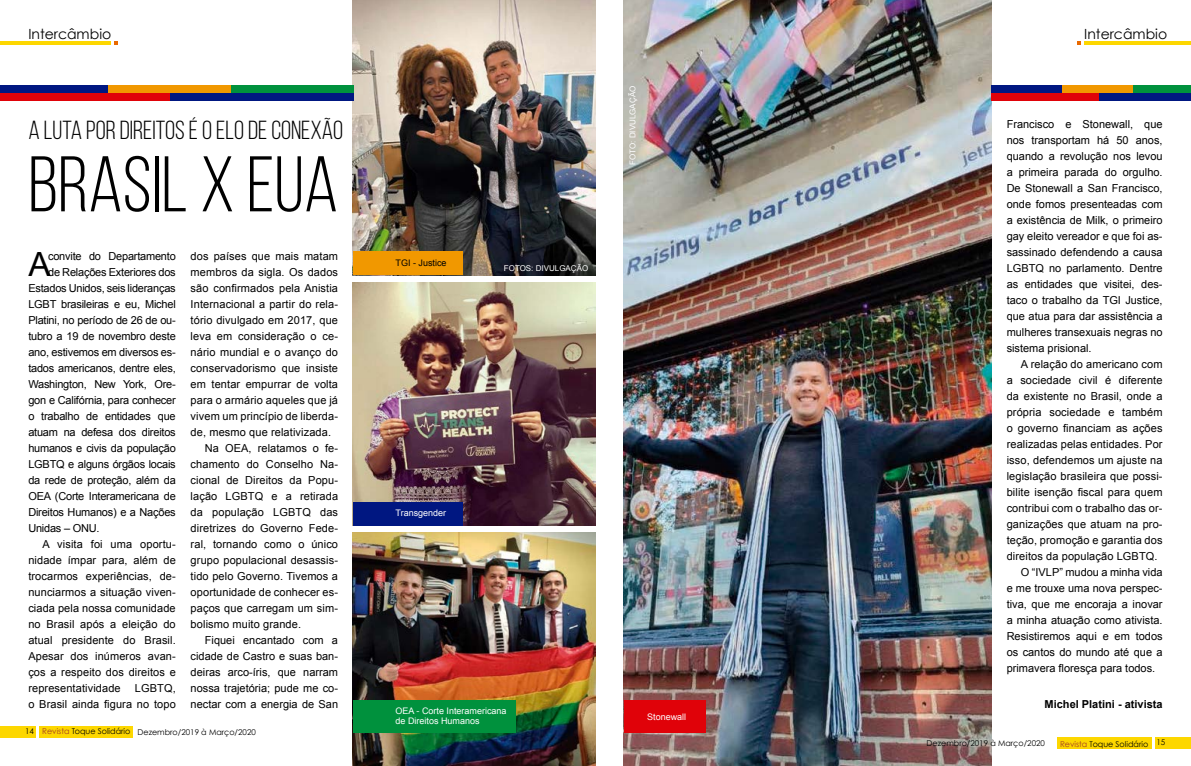
<style>
.page{position:relative;width:1191px;height:766px;background:#fff}
.page>*{position:absolute;margin:0;border:0;box-sizing:border-box;transform-origin:0 0}
.t1{font:78.5px "Bebas Neue";color:#000}
.t2{font:33.4px "Arial";color:#000}
.t3{font:26.1px "Bebas Neue";color:#000}
.t4{font:14px "Century Gothic";color:#000}
.t5{font:11px/16px "Arial";letter-spacing:.01em;color:#000;text-align:justify}
.t6{font:11px "Arial";letter-spacing:-.02em;color:#000}
.t7{font:700 11px "Arial";color:#000}
.t8{font:9px/10.8px "Arial";color:#fff}
.t9{font:9px "Arial";color:#000}
.t10{font:8px "Century Gothic";color:#000}
.t11{font:8px "Arial";color:#fff}
.t12{font:8px "Century Gothic";color:#010200}
.s1{color:#010200}
.s2{color:#a33c25}
</style>
<div class="page">
<img style="left:624px;top:0;width:367px;height:765px">
<div style="left:624px;top:699px;width:81px;height:33px;background:#e00209"></div>
<img style="left:353px;top:283px;width:242px;height:242px">
<img style="left:353px;top:0;width:242px;height:275px">
<img style="left:353px;top:533px;width:242px;height:232px">
<div style="left:0;top:85px;width:108px;height:8px;background:#001781"></div>
<div style="left:991px;top:85px;width:71px;height:8px;background:#001781"></div>
<div style="left:108px;top:85px;width:123px;height:8px;background:#f19800"></div>
<div style="left:1062px;top:85px;width:71px;height:8px;background:#f19800"></div>
<div style="left:231px;top:85px;width:122px;height:8px;background:#00913d"></div>
<div style="left:1133px;top:85px;width:58px;height:8px;background:#00913d"></div>
<div style="left:153px;top:93px;width:200px;height:8px;background:#001781"></div>
<div style="left:1088px;top:93px;width:103px;height:8px;background:#001781"></div>
<div style="left:0;top:93px;width:170px;height:8px;background:#e00209"></div>
<div style="left:991px;top:93px;width:107px;height:8px;background:#e00209"></div>
<div style="left:353px;top:252px;width:109px;height:23px;background:#f19800"></div>
<div style="left:353px;top:501px;width:109px;height:24px;background:#001781"></div>
<div style="left:353px;top:699px;width:162px;height:33px;background:#00913d"></div>
<div style="left:1057px;top:737px;width:94px;height:11px;background:#fdd700"></div>
<div style="left:1155px;top:737px;width:36px;height:11px;background:#fdd700"></div>
<div style="left:0;top:726px;width:35px;height:11px;background:#fdd700"></div>
<div style="left:40px;top:726px;width:93px;height:11px;background:#fdd700"></div>
<hr style="left:1084px;top:41px;width:107px;height:3px;background:#fdd700">
<hr style="left:0;top:41px;width:111px;height:3px;background:#fdd700">
<p class="t4" style="left:28px;top:25px;width:84px">Intercâmbio</p>
<p class="t4" style="left:1084px;top:25px;width:84px">Intercâmbio</p>
<h3 class="t3" style="left:28px;top:116px;width:316px">A LUTA POR DIREITOS É O ELO DE CONEXÃO</h3>
<h1 class="t1" style="left:28px;top:142px;width:311px">BRASIL X EUA</h1>
<h2 class="t2" style="left:28px;top:242px;width:24px">A</h2>
<p class="t6" style="left:48px;top:249px;width:129px">convite do Departamento</p>
<p class="t6" style="left:48px;top:265px;width:129px">de Relações Exteriores dos</p>
<p class="t6" style="left:28px;top:281px;width:149px">Estados Unidos, seis lideranças</p>
<p class="t6" style="left:28px;top:297px;width:149px">LGBT brasileiras e eu, Michel</p>
<p class="t6" style="left:28px;top:313px;width:149px">Platini, no período de 26 de ou-</p>
<p class="t6" style="left:28px;top:329px;width:149px">tubro a 19 de novembro deste</p>
<p class="t6" style="left:28px;top:345px;width:149px">ano, estivemos em diversos es-</p>
<p class="t6" style="left:28px;top:361px;width:149px">tados americanos, dentre eles,</p>
<p class="t6" style="left:28px;top:377px;width:149px">Washington, New York, Ore-</p>
<p class="t6" style="left:28px;top:393px;width:149px">gon e Califórnia, para conhecer</p>
<p class="t6" style="left:28px;top:409px;width:149px">o trabalho de entidades que</p>
<p class="t6" style="left:28px;top:425px;width:149px">atuam na defesa dos direitos</p>
<p class="t6" style="left:28px;top:441px;width:149px">humanos e civis da população</p>
<p class="t6" style="left:28px;top:457px;width:149px">LGBTQ e alguns órgãos locais</p>
<p class="t6" style="left:28px;top:473px;width:149px">da rede de proteção, além da</p>
<p class="t6" style="left:28px;top:489px;width:149px">OEA (Corte Interamericana de</p>
<p class="t6" style="left:28px;top:505px;width:149px">Direitos Humanos) e a Nações</p>
<p class="t6" style="left:28px;top:521px;width:73px">Unidas – ONU.</p>
<p class="t5" style="left:43px;top:536px;width:135px">A visita foi uma oportu-</p>
<p class="t5" style="left:28px;top:552px;width:149px">nidade ímpar para, além de</p>
<p class="t5" style="left:28px;top:568px;width:149px">trocarmos experiências, de-</p>
<p class="t5" style="left:28px;top:584px;width:149px">nunciarmos a situação viven-</p>
<p class="t5" style="left:28px;top:600px;width:149px">ciada pela nossa comunidade</p>
<p class="t5" style="left:28px;top:616px;width:149px">no Brasil após a eleição do</p>
<p class="t5" style="left:28px;top:632px;width:149px">atual presidente do Brasil.</p>
<p class="t5" style="left:28px;top:648px;width:149px">Apesar dos inúmeros avan-</p>
<p class="t5" style="left:28px;top:664px;width:149px">ços a respeito dos direitos e</p>
<p class="t5" style="left:28px;top:680px;width:94px">representatividade</p>
<p class="t5" style="left:28px;top:680px;width:149px;text-align:right">LGBTQ,<br>o Brasil ainda figura no topo</p>
<p class="t5" style="left:191px;top:248px;width:149px">dos países que mais matam</p>
<p class="t5" style="left:191px;top:264px;width:149px">membros da sigla. Os dados</p>
<p class="t5" style="left:191px;top:280px;width:149px">são confirmados pela Anistia</p>
<p class="t5" style="left:191px;top:296px;width:149px">Internacional a partir do rela-</p>
<p class="t5" style="left:191px;top:312px;width:149px">tório divulgado em 2017, que</p>
<p class="t5" style="left:191px;top:328px;width:149px">leva em consideração o ce-</p>
<p class="t5" style="left:191px;top:344px;width:149px">nário mundial e o avanço do</p>
<p class="t5" style="left:191px;top:360px;width:149px">conservadorismo que insiste</p>
<p class="t5" style="left:191px;top:376px;width:149px">em tentar empurrar de volta</p>
<p class="t5" style="left:191px;top:392px;width:149px">para o armário aqueles que já</p>
<p class="t5" style="left:191px;top:408px;width:149px">vivem um princípio de liberda-</p>
<p class="t5" style="left:191px;top:424px;width:142px">de, mesmo que relativizada.</p>
<p class="t5" style="left:205px;top:440px;width:135px">Na OEA, relatamos o fe-</p>
<p class="t5" style="left:191px;top:456px;width:149px">chamento do Conselho Na-</p>
<p class="t5" style="left:191px;top:472px;width:149px">cional de Direitos da Popu-</p>
<p class="t5" style="left:191px;top:488px;width:149px">lação LGBTQ e a retirada</p>
<p class="t5" style="left:191px;top:504px;width:149px">da população LGBTQ das</p>
<p class="t5" style="left:191px;top:520px;width:149px">diretrizes do Governo Fede-</p>
<p class="t5" style="left:191px;top:536px;width:149px">ral, tornando como o único</p>
<p class="t5" style="left:191px;top:552px;width:149px">grupo populacional desassis-</p>
<p class="t5" style="left:191px;top:568px;width:149px">tido pelo Governo. Tivemos a</p>
<p class="t5" style="left:191px;top:584px;width:149px">oportunidade de conhecer es-</p>
<p class="t5" style="left:191px;top:600px;width:149px">paços que carregam um sim-</p>
<p class="t5" style="left:191px;top:616px;width:112px">bolismo muito grande.</p>
<p class="t5" style="left:205px;top:632px;width:135px">Fiquei encantado com a</p>
<p class="t5" style="left:191px;top:648px;width:149px">cidade de Castro e suas ban-</p>
<p class="t5" style="left:191px;top:664px;width:149px">deiras arco-íris, que narram</p>
<p class="t5" style="left:191px;top:680px;width:149px">nossa trajetória; pude me co-</p>
<p class="t5" style="left:191px;top:696px;width:149px">nectar com a energia de San</p>
<p class="t10" style="left:25px;top:727px;width:232px"><span class="s1">14</span> <span class="s2">Revista</span> <span class="s1">Toque Solidário</span> Dezembro/2019 à Março/2020</p>
<p class="t9" style="left:395px;top:256px;width:53px">TGI - Justice</p>
<p class="t11" style="left:504px;top:262px;width:86px">FOTOS: DIVULGAÇÃO</p>
<p class="t11" style="left:627px;top:165px;width:80px;rotate:-90deg">FOTO: DIVULGAÇÃO</p>
<p class="t8" style="left:395px;top:507px;width:52px">Transgender</p>
<p class="t8" style="left:395px;top:705px;width:113px">OEA - Corte Interamericana de Direitos Humanos</p>
<p class="t8" style="left:647px;top:711px;width:41px">Stonewall</p>
<p class="t5" style="left:1006px;top:116px;width:157px">Francisco e Stonewall, que nos transportam há 50 anos, quando a revolução nos levou a primeira parada do orgulho.<br>De Stonewall a San Francisco, onde fomos presenteadas com a existência de Milk, o primeiro gay eleito vereador e que foi as&shy;sassinado defendendo a causa LGBTQ no parlamento. Dentre as entidades que visitei, des&shy;taco o trabalho da TGI Justice, que atua para dar assistência a mulheres transexuais negras no sistema prisional.</p>
<p class="t5" style="left:1020px;top:356px;width:143px">A relação do americano com</p>
<p class="t5" style="left:1006px;top:372px;width:157px">a sociedade civil é diferente</p>
<p class="t5" style="left:1006px;top:388px;width:157px">da existente no Brasil, onde a</p>
<p class="t5" style="left:1006px;top:404px;width:157px">própria sociedade e também</p>
<p class="t5" style="left:1006px;top:420px;width:157px">o governo financiam as ações</p>
<p class="t5" style="left:1006px;top:436px;width:157px">realizadas pelas entidades. Por</p>
<p class="t5" style="left:1006px;top:452px;width:157px">isso, defendemos um ajuste na</p>
<p class="t5" style="left:1006px;top:468px;width:157px">legislação brasileira que possi-</p>
<p class="t5" style="left:1006px;top:484px;width:157px">bilite isenção fiscal para quem</p>
<p class="t5" style="left:1006px;top:500px;width:157px">contribui com o trabalho das or-</p>
<p class="t5" style="left:1006px;top:516px;width:157px">ganizações que atuam na pro-</p>
<p class="t5" style="left:1006px;top:532px;width:157px">teção, promoção e garantia dos</p>
<p class="t5" style="left:1006px;top:548px;width:152px">direitos da população LGBTQ.</p>
<p class="t5" style="left:1020px;top:564px;width:143px">O “IVLP” mudou a minha vida</p>
<p class="t5" style="left:1006px;top:580px;width:157px">e me trouxe uma nova perspec-</p>
<p class="t5" style="left:1006px;top:596px;width:157px">tiva, que me encoraja a inovar</p>
<p class="t5" style="left:1006px;top:612px;width:157px">a minha atuação como ativista.</p>
<p class="t5" style="left:1006px;top:628px;width:157px">Resistiremos aqui e em todos</p>
<p class="t5" style="left:1006px;top:644px;width:157px">os cantos do mundo até que a</p>
<p class="t5" style="left:1006px;top:660px;width:150px">primavera floresça para todos.</p>
<p class="t7" style="left:1044px;top:697px;width:119px">Michel Platini - ativista</p>
<p class="t10" style="left:926px;top:738px;width:120px">Dezembro/2019 à Março/2020</p>
<p class="t12" style="left:1060px;top:738px;width:90px"><span class="s2">Revista</span> Toque Solidário</p>
<p class="t12" style="left:1157px;top:737px;width:10px">15</p>
</div>
